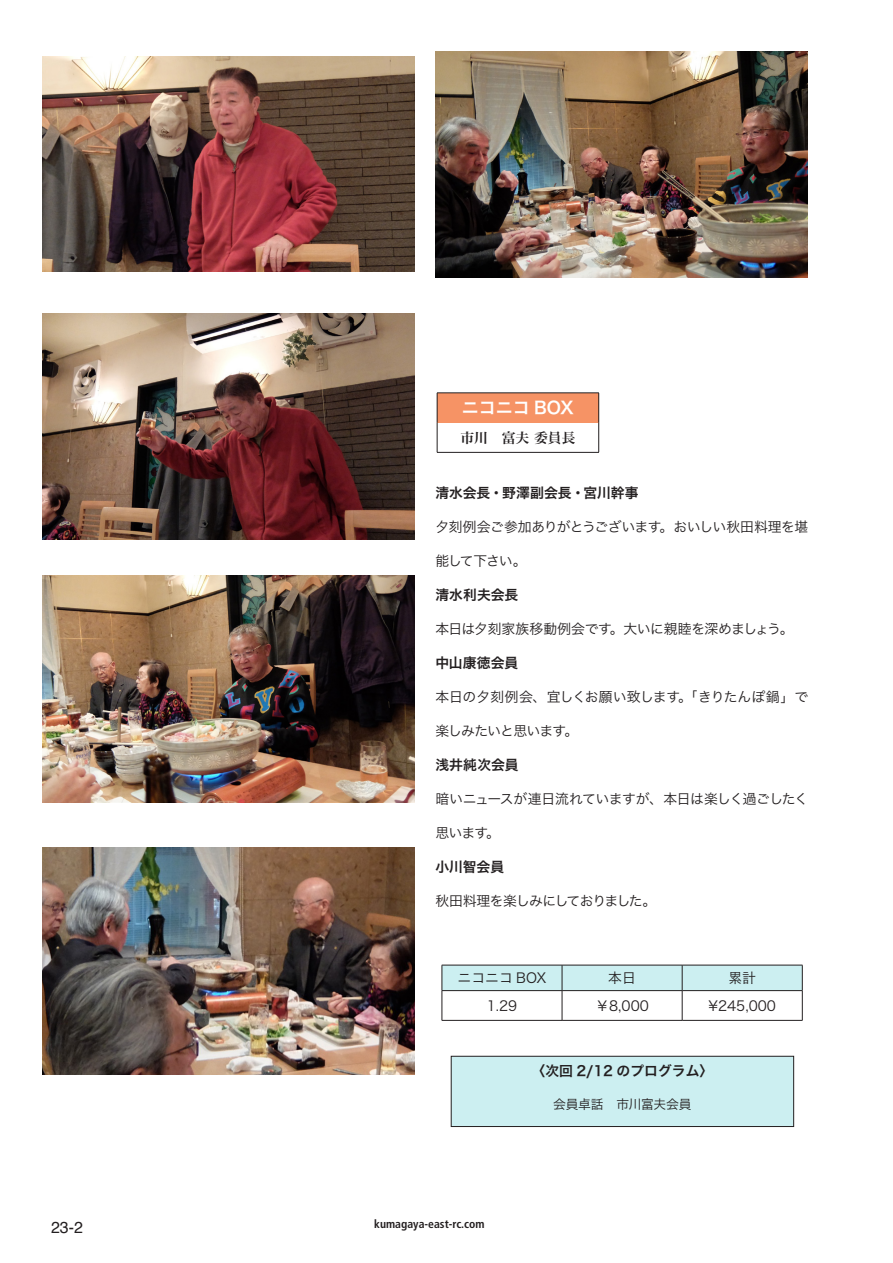
<style>
.page{position:relative;width:893px;height:1263px;background:#fff}
.page>*{position:absolute;margin:0;border:0;box-sizing:border-box;transform-origin:0 0}
.t1{font:16.95px "Hira Kaku Pro W6";color:#fff}
.t2{font:15.9px "Helvetica";color:#231f20}
.t3{font:13.8px "Hira Kaku Pro N W3";letter-spacing:-.035em;color:#231f20}
.t4{font:13.8px "Hira Kaku Pro N W6";color:#231f20}
.t5{font:13.8px "Hira Kaku Pro W3";color:#231f20}
.t6{font:13.8px "Hira Kaku Pro N W3";color:#231f20}
.t7{font:13.8px "Hira Kaku Pro N W3";letter-spacing:-.055em;color:#231f20}
.t8{font:13.8px "Hira Kaku Pro W6";color:#231f20}
.t9{font:13.8px "Hira Min Pro W6";color:#231f20}
.t10{font:12.75px "Hira Kaku Pro N W3";letter-spacing:-.02em;color:#231f20}
.t11{font:700 condensed 11.7px "Frutiger";color:#231f20}
</style>
<div class="page">
<div style="left:451px;top:1056px;width:343px;height:70px;background:#cceff1"></div>
<div style="left:451px;top:1056px;width:343px;height:71px;border:1px solid #231f20"></div>
<hr style="left:442px;top:1020px;width:120px;height:1px;background:#231f20">
<hr style="left:562px;top:1020px;width:120px;height:1px;background:#231f20">
<hr style="left:682px;top:1020px;width:120px;height:1px;background:#231f20">
<svg style="left:442px;top:965px;width:361px;height:55px"></svg>
<hr style="left:442px;top:990px;width:120px;height:1px;background:#231f20">
<hr style="left:562px;top:990px;width:120px;height:1px;background:#231f20">
<hr style="left:682px;top:990px;width:120px;height:1px;background:#231f20">
<div style="left:437px;top:393px;width:162px;height:30px;background:#f69365"></div>
<hr style="left:437px;top:393px;width:162px;height:1px;background:#231f20">
<hr style="left:437px;top:393px;width:1px;height:30px;background:#231f20">
<hr style="left:598px;top:393px;width:1px;height:30px;background:#231f20">
<svg style="left:437px;top:423px;width:1px;height:29px"></svg>
<svg style="left:598px;top:423px;width:1px;height:29px"></svg>
<hr style="left:437px;top:452px;width:162px;height:1px;background:#231f20">
<img style="left:43px;top:57px;width:372px;height:215px">
<img style="left:43px;top:313px;width:372px;height:227px">
<img style="left:43px;top:576px;width:372px;height:226px">
<img style="left:43px;top:848px;width:372px;height:226px">
<img style="left:436px;top:51px;width:372px;height:226px">
<p class="t1" style="left:462px;top:392px;width:114px">ニコニコ BOX</p>
<p class="t9" style="left:460px;top:425px;width:117px">市川　富夫 委員長</p>
<p class="t4" style="left:435px;top:480px;width:205px">清水会長・野澤副会長・宮川幹事</p>
<p class="t3" style="left:435px;top:514px;width:375px">夕刻例会ご参加ありがとうございます。おいしい秋田料理を堪</p>
<p class="t3" style="left:435px;top:548px;width:93px">能して下さい。</p>
<p class="t4" style="left:435px;top:582px;width:85px">清水利夫会長</p>
<p class="t3" style="left:435px;top:616px;width:360px">本日は夕刻家族移動例会です。大いに親睦を深めましょう。</p>
<p class="t4" style="left:435px;top:650px;width:84px">中山康徳会員</p>
<p class="t6" style="left:435px;top:684px;width:375px">本日の夕刻例会、宜しくお願い致します。「きりたんぽ鍋」で</p>
<p class="t7" style="left:435px;top:718px;width:144px">楽しみたいと思います。</p>
<p class="t4" style="left:435px;top:752px;width:85px">浅井純次会員</p>
<p class="t3" style="left:435px;top:786px;width:375px">暗いニュースが連日流れていますが、本日は楽しく過ごしたく</p>
<p class="t3" style="left:435px;top:820px;width:66px">思います。</p>
<p class="t4" style="left:435px;top:854px;width:70px">小川智会員</p>
<p class="t7" style="left:435px;top:888px;width:223px">秋田料理を楽しみにしておりました。</p>
<p class="t5" style="left:458px;top:966px;width:90px">ニコニコ BOX</p>
<p class="t5" style="left:608px;top:966px;width:29px">本日</p>
<p class="t5" style="left:728px;top:966px;width:29px">累計</p>
<p class="t5" style="left:487px;top:993px;width:32px">1.29</p>
<p class="t5" style="left:595px;top:993px;width:55px">￥8,000</p>
<p class="t5" style="left:708px;top:993px;width:69px">¥245,000</p>
<p class="t2" style="left:51px;top:1215px;width:33px">23-2</p>
<p class="t11" style="left:374px;top:1217px;width:112px">kumagaya-east-rc.com</p>
<p class="t8" style="left:531px;top:1058px;width:183px">〈次回 2/12 のプログラム〉</p>
<p class="t10" style="left:553px;top:1093px;width:140px">会員卓話　市川富夫会員</p>
</div>
